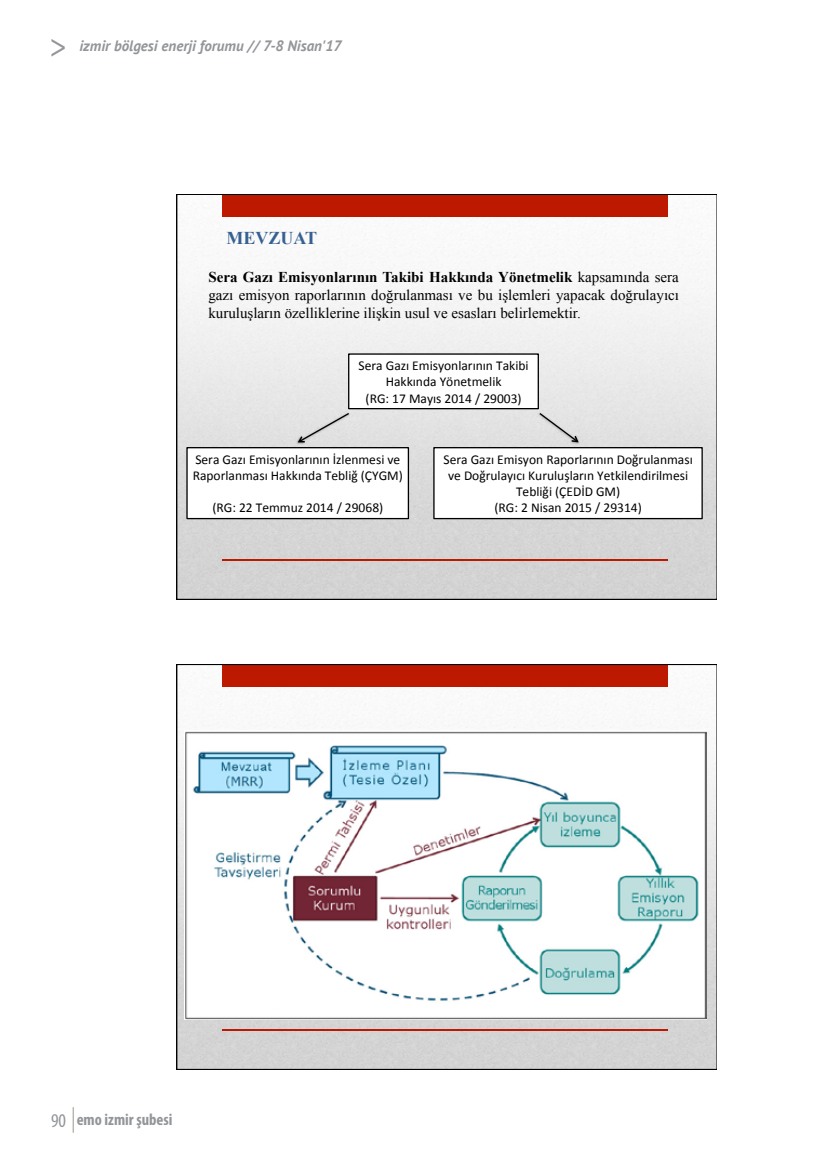
<style>
.page{position:relative;width:830px;height:1170px;background:#fff}
.page>*{position:absolute;margin:0;border:0;box-sizing:border-box;transform-origin:0 0}
.t1{font:700 18px "Times New Roman";color:#376092}
.t2{font:700 condensed 16.5px "Myriad Pro";color:#939598}
.t3{font:15px/18px "Times New Roman";color:#000;text-align:justify}
.t4{font:italic 700 15px "PT Sans";color:#939598}
.t5{font:13.5px/16px "Calibri";color:#000;text-align:center}
.s1{font-family:"Apex New";font-weight:400;font-style:normal;font-size:33px}
.s2{font-weight:700}
.s3{font-weight:400;font-size:19.5px}
</style>
<div class="page">
<svg style="left:73px;top:1107px;width:1px;height:25px"></svg>
<svg style="left:176px;top:194px;width:540px;height:405px"></svg>
<svg style="left:176px;top:664px;width:540px;height:405px"></svg>
<p class="t4" style="left:50px;top:36px;width:293px"><span class="s1">&gt;</span> izmir bölgesi enerji forumu // 7-8 Nisan'17</p>
<h1 class="t1" style="left:226px;top:225px;width:92px">MEVZUAT</h1>
<p class="t3" style="left:208px;top:268px;width:472px"><span class="s2">Sera Gazı Emisyonlarının Takibi Hakkında Yönetmelik</span> kapsamında sera gazı emisyon raporlarının doğrulanması ve bu işlemleri yapacak doğrulayıcı kuruluşların özelliklerine ilişkin usul ve esasları belirlemektir.</p>
<p class="t5" style="left:358px;top:358px;width:171px">Sera Gazı Emisyonlarının Takibi<br>Hakkında Yönetmelik<br>(RG: 17 Mayıs 2014 / 29003)</p>
<p class="t5" style="left:193px;top:451px;width:211px;text-align:left">Sera Gazı Emisyonlarının İzlenmesi ve<br>Raporlanması Hakkında Tebliğ (ÇYGM)</p>
<p class="t5" style="left:212px;top:499px;width:172px">(RG: 22 Temmuz 2014 / 29068)</p>
<p class="t5" style="left:443px;top:451px;width:250px">Sera Gazı Emisyon Raporlarının Doğrulanması ve Doğrulayıcı Kuruluşların Yetkilendirilmesi Tebliği (ÇEDİD GM)<br>(RG: 2 Nisan 2015 / 29314)</p>
<p class="t2" style="left:51px;top:1109px;width:123px"><span class="s3">90</span> emo izmir şubesi</p>
</div>
